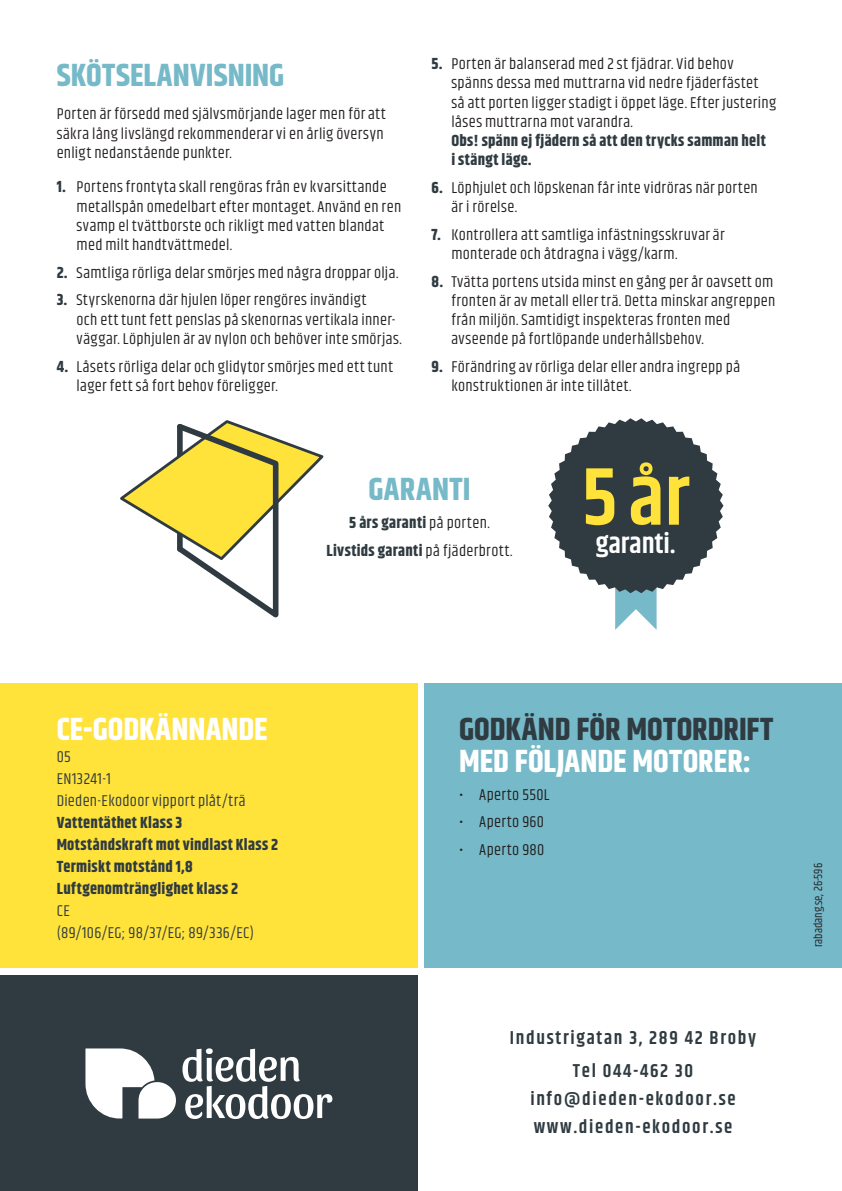
<style>
.page{position:relative;width:842px;height:1191px;background:#fff}
.page>*{position:absolute;margin:0;border:0;box-sizing:border-box;transform-origin:0 0}
.t1{font:600 82.2px "Khand";color:#ffe23a}
.t2{font:700 32px "Khand";color:#fff}
.t3{font:700 32px "Khand";letter-spacing:.01em;color:#76b9c8}
.t4{font:700 32px "Khand";color:#2f3b41}
.t5{font:600 28.2px "Khand";color:#fff}
.t6{font:600 18.8px/33.4px "Khand";letter-spacing:.09em;color:#2f3b41;text-align:center}
.t7{font:16px/19.2px "Khand";letter-spacing:.025em;color:#231f20}
.t8{font:700 16px/22px "Khand";letter-spacing:.025em;color:#2f3b41}
.t9{font:16px/22px "Khand";letter-spacing:.025em;color:#2f3b41}
.t10{font:12px "Khand";color:#231f20}
.s1{font-weight:400;color:#231f20}
</style>
<div class="page">
<div style="left:0;top:683px;width:418px;height:285px;background:#ffe23a"></div>
<div style="left:424px;top:683px;width:418px;height:285px;background:#76b9c8"></div>
<div style="left:0;top:975px;width:418px;height:216px;background:#2f3b41"></div>
<svg style="left:85px;top:1048px;width:91px;height:70px"></svg>
<svg style="left:182px;top:1048px;width:150px;height:71px"></svg>
<svg style="left:548px;top:418px;width:175px;height:212px"></svg>
<svg style="left:120px;top:420px;width:204px;height:198px"></svg>
<h2 class="t3" style="left:57px;top:52px;width:229px">SKÖTSELANVISNING</h2>
<p class="t7" style="left:57px;top:106px;width:331px">Porten är försedd med självsmörjande lager men för att säkra lång livslängd rekommenderar vi en årlig översyn enligt nedanstående punkter.</p>
<p class="t7" style="left:77px;top:178px;width:312px">Portens frontytaskallrengörasfrånevkvarsittande</p>
<p class="t8" style="left:57px;top:177px;width:11px">1.</p>
<p class="t8" style="left:432px;top:54px;width:13px">5.</p>
<p class="t8" style="left:432px;top:177px;width:13px">6.</p>
<p class="t7" style="left:451px;top:55px;width:284px">Porten är balanserad med st2 fjädrar. Vid behov</p>
<p class="t7" style="left:451px;top:75px;width:326px">spänns dessa med muttrarna vid nedre fjäderfästet<br>så att porten ligger stadigt i öppet läge. Efter justering låsesmuttrarnamot varandra.</p>
<p class="t8" style="left:451px;top:132px;width:316px;line-height:19.2px">Obs! spänn ej fjädern så att den trycks samman helt i stängt läge.</p>
<p class="t7" style="left:451px;top:179px;width:308px">Löphjulet och löpskenan får inte vidröras när porten</p>
<p class="t8" style="left:57px;top:262px;width:13px">2.</p>
<p class="t7" style="left:77px;top:198px;width:326px">metallspån omedelbart efter montaget. Använd en ren svampeltvättborsteoch rikligt med vatten blandat med milt handtvättmedel.</p>
<p class="t7" style="left:77px;top:264px;width:323px">Samtliga rörliga delar smörjes med några droppar olja.</p>
<p class="t8" style="left:432px;top:224px;width:11px">7.</p>
<p class="t8" style="left:432px;top:271px;width:13px">8.</p>
<p class="t7" style="left:451px;top:194px;width:275px;line-height:27.8px">är i rörelse.<br>Kontrollera attsamtligainfästningsskruvarär</p>
<p class="t7" style="left:451px;top:241px;width:324px;line-height:27.8px">monteradeochåtdragnaivägg/karm.<br>Tvätta portens utsida minst en gång per år oavsett om</p>
<p class="t8" style="left:57px;top:290px;width:12px">3.</p>
<p class="t8" style="left:57px;top:356px;width:13px">4.</p>
<p class="t7" style="left:77px;top:291px;width:291px">Styrskenorna där hjulen löper rengöres invändigt</p>
<p class="t7" style="left:77px;top:311px;width:320px">och ett tunt fett penslas på skenornas vertikala inner-</p>
<p class="t7" style="left:77px;top:358px;width:318px">Låsets rörliga delar och glidytor smörjes med ett tunt</p>
<p class="t7" style="left:77px;top:330px;width:327px">väggar. Löphjulen är av nylon och behöver inte smörjas.</p>
<p class="t8" style="left:432px;top:356px;width:13px">9.</p>
<p class="t7" style="left:451px;top:292px;width:325px">fronten är av metall eller trä. Detta minskar angreppen från miljön. Samtidigt inspekteras fronten med avseende på fortlöpande underhållsbehov.</p>
<p class="t7" style="left:451px;top:358px;width:290px">Förändring av rörliga delar eller andra ingrepp på</p>
<p class="t7" style="left:77px;top:377px;width:203px">lager fett så fort behov föreligger.</p>
<p class="t7" style="left:451px;top:377px;width:182px">konstruktionenärintetillåtet.</p>
<h2 class="t3" style="left:368px;top:466px;width:104px">GARANTI</h2>
<p class="t8" style="left:326px;top:509px;width:188px;line-height:27.8px;text-align:center">5 års garanti <span class="s1">på porten.<br></span>Livstids garanti <span class="s1">på fjäderbrott.</span></p>
<h1 class="t1" style="left:582px;top:442px;width:109px">år5</h1>
<h3 class="t5" style="left:596px;top:524px;width:81px">garanti.</h3>
<h2 class="t2" style="left:57px;top:706px;width:212px">CE-GODKÄNNANDE</h2>
<p class="t9" style="left:57px;top:746px;width:191px">05<br>EN13241-1<br>Dieden-Ekodoor vipport plåt/trä</p>
<p class="t8" style="left:57px;top:812px;width:223px">Vattentäthet Klass 3<br>Motståndskraft mot vindlast Klass 2<br>Termiskt motstånd 1,8<br>Luftgenomtränglighet klass 2</p>
<p class="t9" style="left:57px;top:901px;width:199px">CE<br>(89/106/EG; 98/37/EG; 89/336/EC(</p>
<h2 class="t4" style="left:459px;top:706px;width:316px">GODKÄND FÖR MOTORDRIFT</h2>
<h2 class="t2" style="left:459px;top:738px;width:293px">MED FÖLJANDE MOTORER:</h2>
<p class="t7" style="left:479px;top:786px;width:72px">Aperto 550L</p>
<p class="t7" style="left:459px;top:786px;width:6px">•</p>
<p class="t7" style="left:459px;top:813px;width:6px">•</p>
<p class="t7" style="left:459px;top:841px;width:6px">•</p>
<p class="t7" style="left:479px;top:813px;width:66px">Aperto 960</p>
<p class="t7" style="left:479px;top:841px;width:67px">Aperto 980</p>
<p class="t6" style="left:510px;top:1022px;width:248px">Industrigatan 3, 289 42 Broby<br>Tel 044-462 30</p>
<p class="t6" style="left:530px;top:1086px;width:207px;line-height:28px;text-align:left">info@dieden-ekodoor.se www.dieden-ekodoor.se</p>
<p class="t10" style="left:811px;top:947px;width:85px;rotate:-90deg">rabadangs e. , 26-596</p>
</div>
